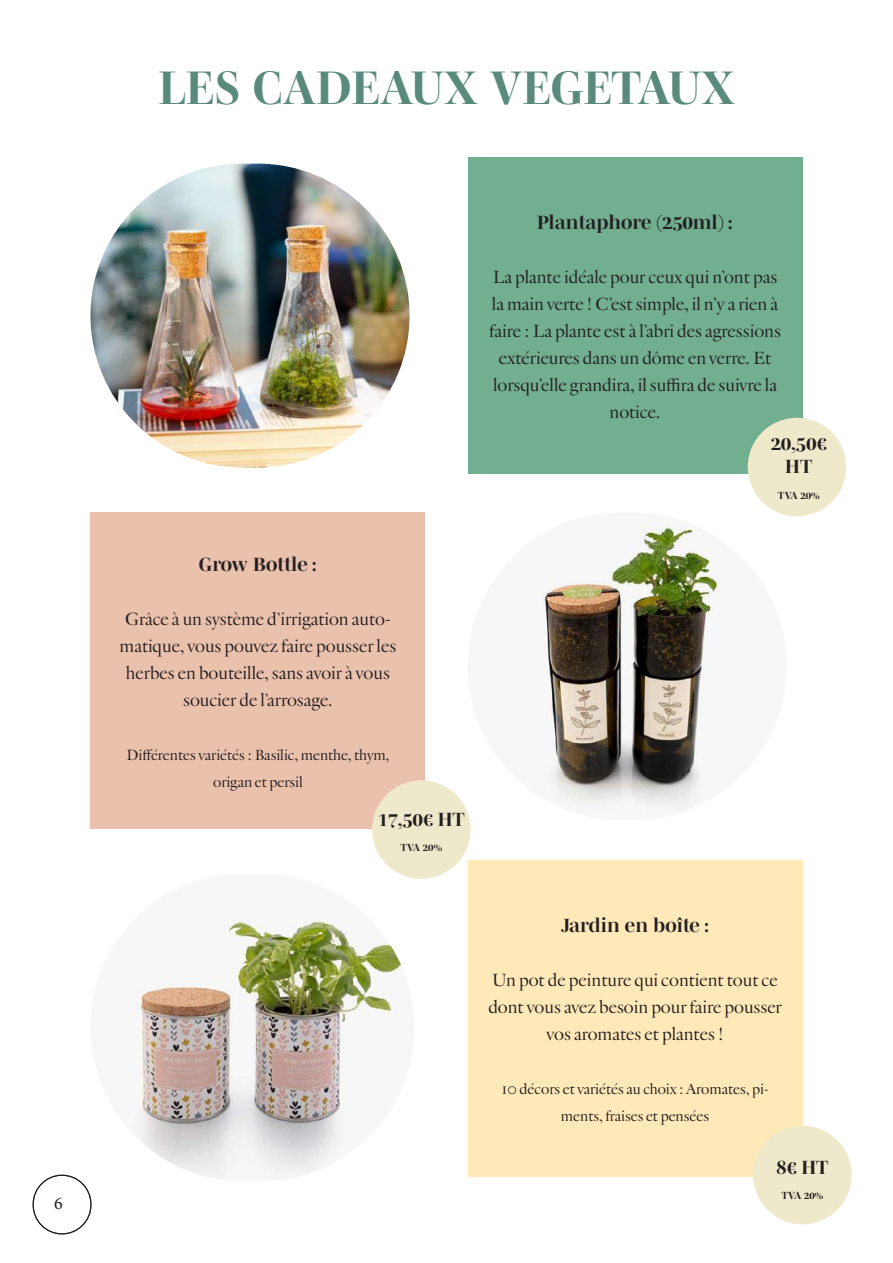
<style>
.page{position:relative;width:893px;height:1263px;background:#fff}
.page>*{position:absolute;margin:0;border:0;box-sizing:border-box;transform-origin:0 0}
.t1{font:700 48px "Mencken Std Head";color:#598a7c}
.t2{font:700 19.5px/23.4px "Mencken Std Head";color:#231f20;text-align:center}
.t3{font:18px/27px "Verdigris MVB Pro Big";color:#231f20;text-align:center}
.t4{font:18px "Minion Pro";color:#231f20}
.t5{font:15px/27px "Verdigris MVB Pro Big";color:#231f20;text-align:center}
.t6{font:700 10.5px "Mencken Std Head";color:#231f20}
</style>
<div class="page">
<div style="left:33px;top:1175px;width:58px;height:59px;border:1px solid #231f20;border-radius:29px"></div>
<div style="left:468px;top:860px;width:334px;height:317px;background:#ffe9b9"></div>
<div style="left:468px;top:157px;width:334px;height:317px;background:#72ae90"></div>
<div style="left:91px;top:512px;width:334px;height:317px;background:#eac1ac"></div>
<img style="left:91px;top:164px;width:319px;height:303px;border-radius:152px">
<img style="left:468px;top:512px;width:319px;height:308px;border-radius:154px">
<img style="left:134px;top:874px;width:280px;height:306px">
<div style="left:748px;top:418px;width:98px;height:98px;background:#efe9cb;border-radius:50%"></div>
<div style="left:372px;top:780px;width:99px;height:99px;background:#efe9cb;border-radius:50%"></div>
<div style="left:753px;top:1126px;width:99px;height:98px;background:#efe9cb;border-radius:50%"></div>
<p class="t4" style="left:54px;top:1191px;width:10px">6</p>
<h1 class="t1" style="left:158px;top:60px;width:578px">LES CADEAUX VEGETAUX</h1>
<p class="t2" style="left:537px;top:210px;width:197px">Plantaphore (250ml) :</p>
<p class="t3" style="left:489px;top:263px;width:293px">La plante idéale pour ceux qui n’ont pas la main verte ! C’est simple, il n’y a rien à faire : La plante est à l’abri des agressions extérieures dans un dôme en verre. Et lorsqu’elle grandira, il suffira de suivre la notice.</p>
<p class="t2" style="left:199px;top:552px;width:119px">Grow Bottle :</p>
<p class="t3" style="left:120px;top:605px;width:278px">Grâce à un système d’irrigation auto&shy;matique, vous pouvez faire pousser les herbes en bouteille, sans avoir à vous soucier de l’arrosage.</p>
<p class="t5" style="left:127px;top:741px;width:264px">Différentes variétés : Basilic, menthe, thym, origan et persil</p>
<p class="t2" style="left:378px;top:807px;width:89px">17,50€ HT</p>
<p class="t6" style="left:400px;top:842px;width:43px">TVA 20%</p>
<p class="t2" style="left:771px;top:431px;width:57px">20,50€<br>HT</p>
<p class="t6" style="left:778px;top:489px;width:43px">TVA 20%</p>
<p class="t2" style="left:561px;top:913px;width:150px">Jardin en boîte :</p>
<p class="t3" style="left:488px;top:966px;width:295px">Un pot de peinture qui contient tout ce dont vous avez besoin pour faire pousser vos aromates et plantes !</p>
<p class="t5" style="left:502px;top:1075px;width:268px">10 décors et variétés au choix : Aromates, pi&shy;ments, fraises et pensées</p>
<p class="t2" style="left:776px;top:1155px;width:54px">8€ HT</p>
<p class="t6" style="left:782px;top:1189px;width:43px">TVA 20%</p>
</div>
